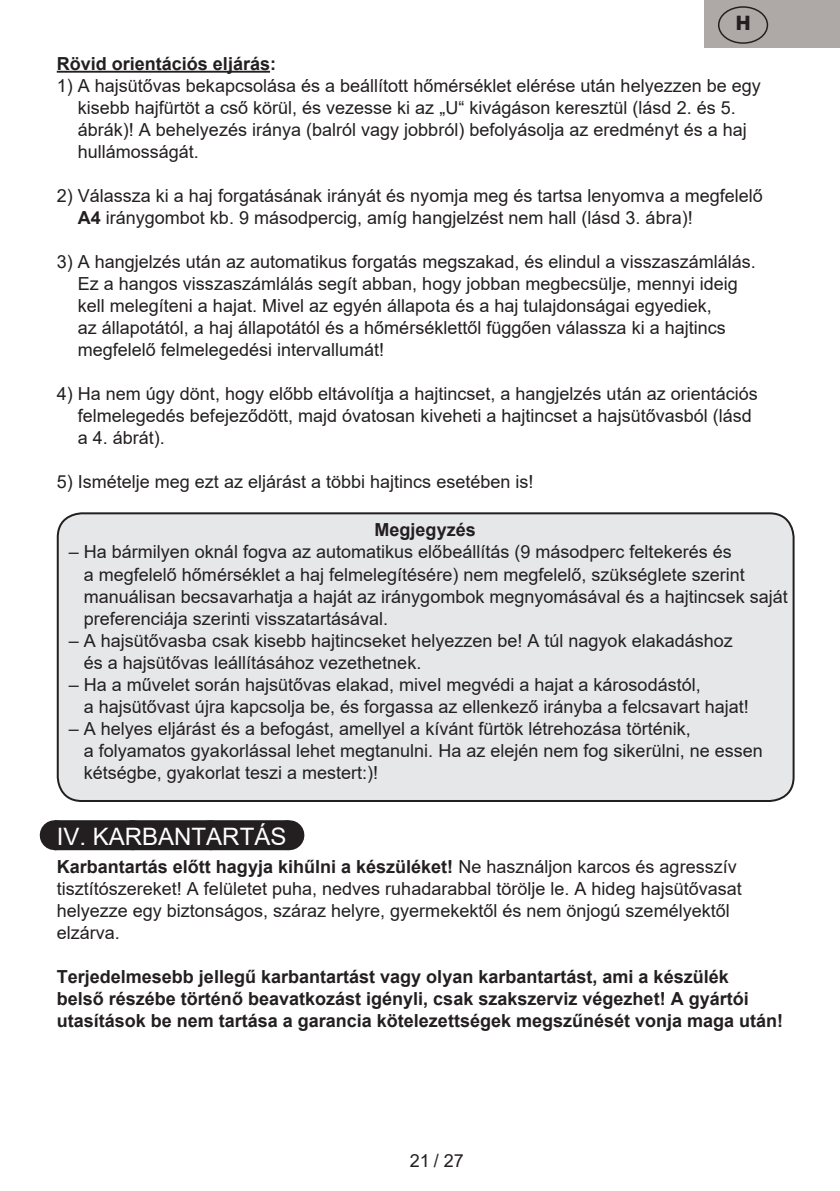
<style>
.page{position:relative;width:840px;height:1191px;background:#fff}
.page>*{position:absolute;margin:0;border:0;box-sizing:border-box;transform-origin:0 0}
.t1{font:24px "Arial";color:#fff}
.t2{font:800 20px "Helvetica Neue OT";color:#231f20}
.t3{font:18px/22px "Arial";color:#231f20}
.t4{font:700 18px/22px "Arial";color:#231f20}
.s1{font-weight:700}
</style>
<div class="page">
<hr style="left:57px;top:71px;width:213px;height:2px;background:#231f20">
<div style="left:55px;top:820px;width:233px;height:30px;background:#231f20"></div>
<svg style="left:132px;top:820px;width:117px;height:1px"></svg>
<hr style="left:288px;top:820px;width:1px;height:30px;background:#231f20">
<div style="left:58px;top:513px;width:735px;height:288px;background:#e6e7e9;border-radius:24px"></div>
<div style="left:57px;top:512px;width:737px;height:290px;border:2px solid #231f20;border-radius:24px"></div>
<div style="left:704px;top:0;width:135px;height:48px;background:#aea8a6"></div>
<div style="left:717px;top:6px;width:50px;height:38px;border:1px solid #231f20;border-radius:50%"></div>
<p class="t2" style="left:735px;top:11px;width:16px">H</p>
<p class="t4" style="left:57px;top:53px;width:221px">Rövid orientációs eljárás:</p>
<p class="t3" style="left:78px;top:74px;width:684px;text-indent:-21px">1) A hajsütővas bekapcsolása és a beállított hőmérséklet elérése után helyezzen be egy kisebb hajfürtöt a cső körül, és vezesse ki az „U“ kivágáson keresztül (lásd 2. és 5. ábrák)! A behelyezés iránya (balról vagy jobbról) befolyásolja az eredményt és a haj hullámosságát.</p>
<p class="t3" style="left:78px;top:184px;width:686px;text-indent:-21px">2) Válassza ki a haj forgatásának irányát és nyomja meg és tartsa lenyomva a megfelelő<br><span class="s1">A4</span> iránygombot kb. 9 másodpercig, amíg hangjelzést nem hall (lásd 3. ábra)!</p>
<p class="t3" style="left:78px;top:250px;width:679px;text-indent:-21px">3) A hangjelzés után az automatikus forgatás megszakad, és elindul a visszaszámlálás.<br>Ez a hangos visszaszámlálás segít abban, hogy jobban megbecsülje, mennyi ideig kell melegíteni a hajat. Mivel az egyén állapota és a haj tulajdonságai egyediek,<br>az állapotától, a haj állapotától és a hőmérséklettől függően válassza ki a hajtincs megfelelő felmelegedési intervallumát!</p>
<p class="t3" style="left:78px;top:382px;width:681px;text-indent:-21px">4) Ha nem úgy dönt, hogy előbb eltávolítja a hajtincset, a hangjelzés után az orientációs felmelegedés befejeződött, majd óvatosan kiveheti a hajtincset a hajsütővasból (lásd a 4. ábrát).</p>
<p class="t3" style="left:57px;top:470px;width:478px">5) Ismételje meg ezt az eljárást a többi hajtincs esetében is!</p>
<p class="t4" style="left:374px;top:519px;width:103px">Megjegyzés</p>
<p class="t3" style="left:84px;top:541px;width:705px;text-indent:-15px">– Ha bármilyen oknál fogva az automatikus előbeállítás (9 másodperc feltekerés és<br>a megfelelő hőmérséklet a haj felmelegítésére) nem megfelelő, szükséglete szerint manuálisan becsavarhatja a haját az iránygombok megnyomásával és a hajtincsek saját preferenciája szerinti visszatartásával.</p>
<p class="t3" style="left:84px;top:629px;width:650px;text-indent:-15px">– A hajsütővasba csak kisebb hajtincseket helyezzen be! A túl nagyok elakadáshoz és a hajsütővas leállításához vezethetnek.</p>
<p class="t3" style="left:84px;top:673px;width:666px;text-indent:-15px">– Ha a művelet során hajsütővas elakad, mivel megvédi a hajat a károsodástól,<br>a hajsütővast újra kapcsolja be, és forgassa az ellenkező irányba a felcsavart hajat!</p>
<p class="t3" style="left:84px;top:717px;width:680px;text-indent:-15px">– A helyes eljárást és a befogást, amellyel a kívánt fürtök létrehozása történik,<br>a folyamatos gyakorlással lehet megtanulni. Ha az elején nem fog sikerülni, ne essen kétségbe, gyakorlat teszi a mestert:)!</p>
<h1 class="t1" style="left:57px;top:820px;width:231px">IV. KARBANTARTÁS</h1>
<p class="t3" style="left:57px;top:855px;width:686px"><span class="s1">Karbantartás előtt hagyja kihűlni a készüléket!</span> Ne használjon karcos és agresszív tisztítószereket! A felületet puha, nedves ruhadarabbal törölje le. A hideg hajsütővasat helyezze egy biztonságos, száraz helyre, gyermekektől és nem önjogú személyektől elzárva.</p>
<p class="t4" style="left:57px;top:966px;width:727px">Terjedelmesebb jellegű karbantartást vagy olyan karbantartást, ami a készülék<br>belső részébe történő beavatkozást igényli, csak szakszerviz végezhet! A gyártói utasítások be nem tartása a garancia kötelezettségek megszűnését vonja maga után!</p>
<p class="t3" style="left:409px;top:1149px;width:56px">21 / 27</p>
</div>
